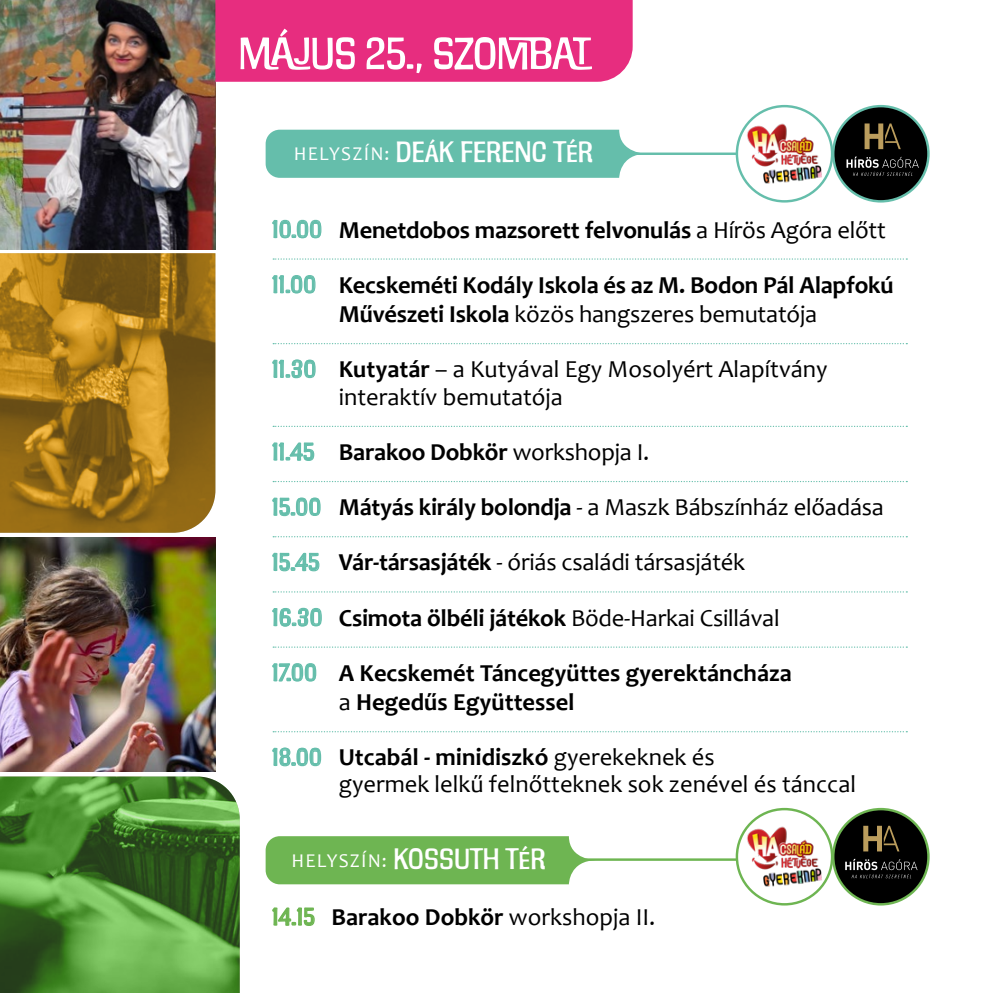
<style>
.page{position:relative;width:993px;height:993px;background:#fff}
.page>*{position:absolute;margin:0;border:0;box-sizing:border-box;transform-origin:0 0}
.t1{font:50px "Filmotype Maxwell";color:#fff}
.t2{font:32.75px "Filmotype Maxwell";letter-spacing:.02em;color:#fff}
.t3{font:700 24.5px/29.5px "Candara";letter-spacing:-.01em;color:#000;text-align:center}
.t4{font:24.5px/27.5px "Candara";color:#000}
.s1{font-family:"Candara";font-size:19.5px}
.s2{font-family:"Filmotype Maxwell";font-weight:400;font-size:27px;color:#65beab}
.s3{font-weight:400}
.s4{font-family:"Filmotype Maxwell";font-size:27px;color:#65beab}
.s5{font-weight:700}
.s6{font-family:"Filmotype Maxwell";font-weight:400;font-size:27px;color:#6eb552}
</style>
<div class="page">
<img style="left:0;top:0;width:215px;height:249px">
<img style="left:0;top:776px;width:240px;height:216px">
<img style="left:0;top:253px;width:215px;height:279px">
<img style="left:0;top:537px;width:215px;height:234px">
<svg style="left:273px;top:258px;width:634px;height:1px"></svg>
<svg style="left:273px;top:343px;width:634px;height:1px"></svg>
<svg style="left:273px;top:425px;width:634px;height:2px"></svg>
<svg style="left:273px;top:481px;width:634px;height:1px"></svg>
<svg style="left:273px;top:536px;width:634px;height:1px"></svg>
<svg style="left:273px;top:591px;width:634px;height:1px"></svg>
<svg style="left:273px;top:646px;width:634px;height:1px"></svg>
<svg style="left:273px;top:731px;width:634px;height:1px"></svg>
<div style="left:265px;top:130px;width:372px;height:48px;background:#65beab"></div>
<hr style="left:594px;top:152px;width:237px;height:3px;background:#65beab">
<hr style="left:436px;top:858px;width:428px;height:2px;background:#6eb552">
<div style="left:736px;top:106px;width:95px;height:95px;background:#fff;border-radius:50%"></div>
<img style="left:738px;top:121px;width:90px;height:65px">
<div style="left:735px;top:105px;width:98px;height:97px;border:2px solid #65beab;border-radius:50%"></div>
<svg style="left:736px;top:808px;width:95px;height:96px"></svg>
<img style="left:738px;top:823px;width:90px;height:66px">
<div style="left:735px;top:807px;width:98px;height:98px;border:2px solid #6eb552;border-radius:50%"></div>
<div style="left:833px;top:106px;width:95px;height:95px;background:#000;border-radius:48px"></div>
<svg style="left:846px;top:156px;width:72px;height:20px"></svg>
<svg style="left:864px;top:123px;width:36px;height:26px"></svg>
<div style="left:831px;top:105px;width:98px;height:97px;border:2px solid #65beab;border-radius:50%"></div>
<div style="left:833px;top:808px;width:95px;height:96px;background:#000;border-radius:48px"></div>
<svg style="left:845px;top:858px;width:72px;height:19px"></svg>
<svg style="left:863px;top:825px;width:36px;height:26px"></svg>
<div style="left:831px;top:807px;width:98px;height:98px;border:2px solid #6eb552;border-radius:50%"></div>
<svg style="left:265px;top:836px;width:331px;height:48px;background:#78ba5e"></svg>
<div style="left:215px;top:0;width:417px;height:82px;background:#e72d7f"></div>
<h1 class="t1" style="left:239px;top:25px;width:350px">MÁJUS 25., SZOMBAT</h1>
<h2 class="t2" style="left:294px;top:134px;width:300px"><span class="s1">HELYSZÍN:</span> DEÁK FERENC TÉR</h2>
<p class="t3" style="left:272px;top:215px;width:614px"><span class="s2">10.00</span> Menetdobos mazsorett felvonulás <span class="s3">a Hírös Agóra előtt</span></p>
<p class="t3" style="left:272px;top:270px;width:622px"><span class="s2">11.00</span> Kecskeméti Kodály Iskola és az M. Bodon Pál Alapfokú<br>Művészeti Iskola <span class="s3">közös hangszeres bemutatója</span></p>
<p class="t4" style="left:339px;top:355px;width:490px;text-indent:-66px"><span class="s4">11.30</span> <span class="s5">Kutyatár</span> – a Kutyával Egy Mosolyért Alapítvány interaktív bemutatója</p>
<p class="t3" style="left:272px;top:437px;width:378px"><span class="s2">11.45</span> Barakoo Dobkör <span class="s3">workshopja I.</span></p>
<p class="t4" style="left:272px;top:493px;width:612px"><span class="s4">15.00</span> <span class="s5">Mátyás király bolondja</span> - a Maszk Bábszínház előadása</p>
<p class="t4" style="left:272px;top:548px;width:474px"><span class="s4">15.45</span> <span class="s5">Vár-társasjáték</span> - óriás családi társasjáték</p>
<p class="t3" style="left:272px;top:602px;width:508px"><span class="s2">16.30</span> Csimota ölbéli játékok <span class="s3">Böde-Harkai Csillával</span></p>
<p class="t3" style="left:339px;top:658px;width:454px;text-align:left;text-indent:-66px"><span class="s2">17.00</span> A Kecskemét Táncegyüttes gyerektáncháza <span class="s3">a</span> Hegedűs Együttessel</p>
<p class="t4" style="left:339px;top:744px;width:518px;line-height:26.2px;text-indent:-66px"><span class="s4">18.00</span> <span class="s5">Utcabál - minidiszkó</span> gyerekeknek és<br>gyermek lelkű felnőtteknek sok zenével és tánccal</p>
<h2 class="t2" style="left:291px;top:840px;width:255px"><span class="s1">HELYSZÍN:</span> KOSSUTH TÉR</h2>
<p class="t3" style="left:272px;top:902px;width:384px"><span class="s6">14.15</span> Barakoo Dobkör <span class="s3">workshopja II.</span></p>
</div>
